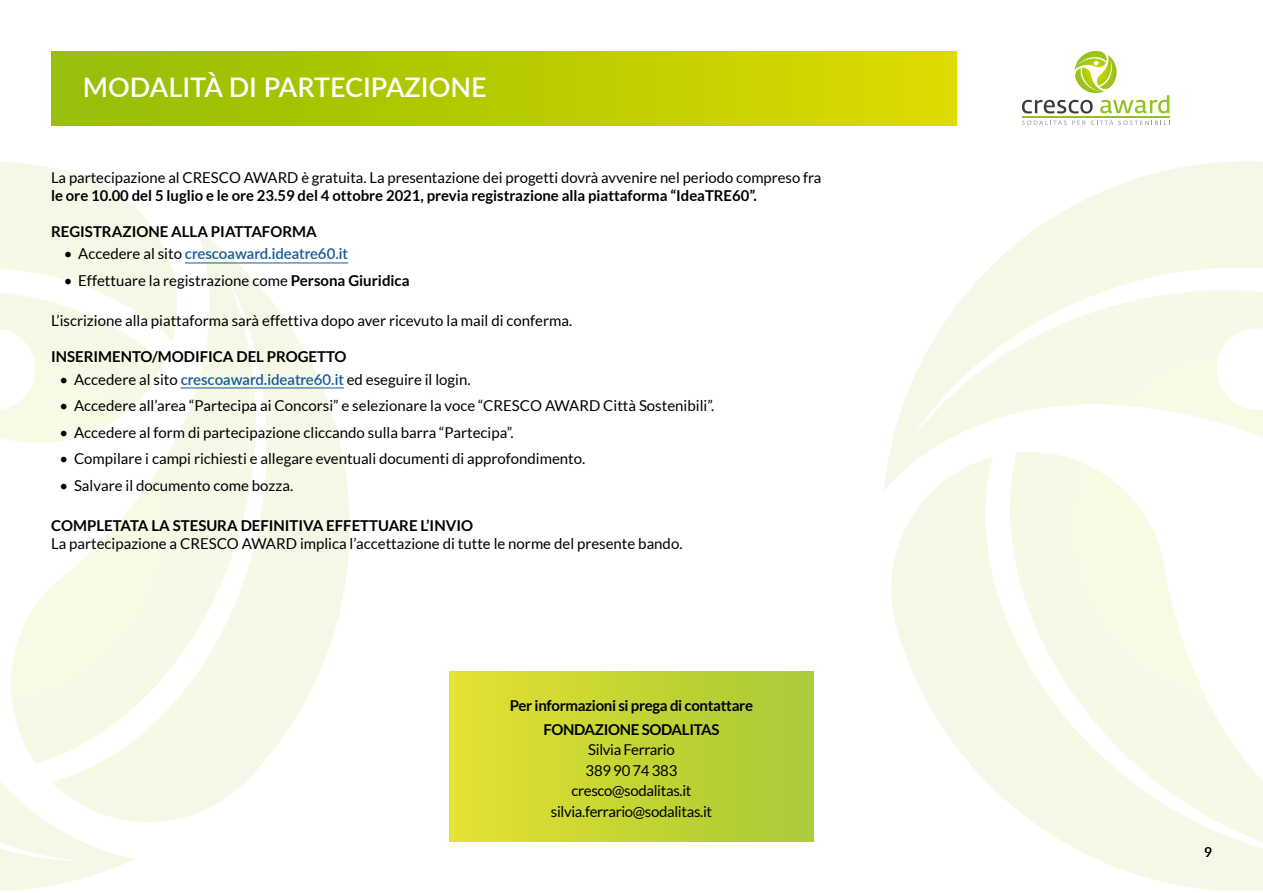
<style>
.page{position:relative;width:1263px;height:893px;background:#fff}
.page>*{position:absolute;margin:0;border:0;box-sizing:border-box;transform-origin:0 0}
.Paragrafo_base{font:600 27px "Lato";color:#fff}
.testo_giustificato{font:15px "Lato";color:#000}
.testo_giustificato-2{font:700 15px "Lato";color:#000}
.elenco_puntato{font:15px "Lato";letter-spacing:-.02em;color:#000}
.elenco_puntato-2{font:700 15px "Lato";letter-spacing:-.02em;color:#000}
.testo_giustificato-3{font:600 15px "Lato";color:#165b9a}
.t1{font:13.5px "Lato";color:#000}
.s1{font-weight:400;color:#000}
.s2{font-weight:700}
.s3{font-weight:600;color:#165b9a}
</style>
<div class="page">
<div style="left:51px;top:51px;width:906px;height:74px;background:linear-gradient(to right,#92bc06,#ddda00)"></div>
<svg style="left:1022px;top:51px;width:148px;height:74px"></svg>
<svg style="left:0;top:162px;width:350px;height:729px"></svg>
<svg style="left:884px;top:161px;width:379px;height:730px"></svg>
<hr style="left:185px;top:263px;width:163px;height:1px;background:#165b9a">
<hr style="left:181px;top:388px;width:163px;height:1px;background:#165b9a">
<div style="left:449px;top:672px;width:365px;height:170px;background:linear-gradient(to right,#e3e131,#a8c937)"></div>
<p class="Paragrafo_base" style="left:83px;top:68px;width:405px">MODALITÀ DI PARTECIPAZIONE</p>
<p class="testo_giustificato" style="left:51px;top:169px;width:772px">La partecipazione al CRESCO AWARD è gratuita. La presentazione dei progetti dovrà avvenire nel periodo compreso fra</p>
<p class="testo_giustificato-2" style="left:51px;top:187px;width:707px">le ore 10.00 del 5 luglio e le ore 23.59 del 4 ottobre 2021, previa registrazione alla piattaforma “IdeaTRE60”.</p>
<p class="testo_giustificato-2" style="left:51px;top:223px;width:267px">REGISTRAZIONE ALLA PIATTAFORMA</p>
<p class="testo_giustificato-3" style="left:64px;top:243px;width:286px"><span class="s1">• Accedere al sito</span> crescoaward.ideatre60.it</p>
<p class="testo_giustificato" style="left:64px;top:272px;width:347px">• Effettuare la registrazione come <span class="s2">Persona Giuridica</span></p>
<p class="testo_giustificato" style="left:51px;top:312px;width:523px">L’iscrizione alla piattaforma sarà effettiva dopo aver ricevuto la mail di conferma.</p>
<p class="testo_giustificato-2" style="left:51px;top:348px;width:297px">INSERIMENTO/MODIFICA DEL PROGETTO</p>
<p class="testo_giustificato" style="left:60px;top:371px;width:412px">• Accedere al sito <span class="s3">crescoaward.ideatre60.it</span> ed eseguire il login.</p>
<p class="testo_giustificato" style="left:60px;top:397px;width:656px">• Accedere all’area “Partecipa ai Concorsi” e selezionare la voce “CRESCO AWARD Città Sostenibili”.</p>
<p class="testo_giustificato" style="left:60px;top:424px;width:456px">• Accedere al form di partecipazione cliccando sulla barra “Partecipa”.</p>
<p class="testo_giustificato" style="left:60px;top:450px;width:527px">• Compilare i campi richiesti e allegare eventuali documenti di approfondimento.</p>
<p class="testo_giustificato" style="left:60px;top:477px;width:235px">• Salvare il documento come bozza.</p>
<p class="testo_giustificato-2" style="left:51px;top:517px;width:423px">COMPLETATA LA STESURA DEFINITIVA EFFETTUARE L’INVIO</p>
<p class="testo_giustificato" style="left:51px;top:535px;width:633px">La partecipazione a CRESCO AWARD implica l’accettazione di tutte le norme del presente bando.</p>
<p class="elenco_puntato-2" style="left:510px;top:697px;width:245px">Per informazioni si prega di contattare</p>
<p class="elenco_puntato-2" style="left:543px;top:720px;width:178px">FONDAZIONE SODALITAS</p>
<p class="elenco_puntato" style="left:588px;top:741px;width:88px">Silvia Ferrario</p>
<p class="elenco_puntato" style="left:586px;top:762px;width:93px">389 90 74 383</p>
<p class="elenco_puntato" style="left:571px;top:782px;width:122px">cresco@sodalitas.it</p>
<p class="elenco_puntato" style="left:551px;top:803px;width:163px">silvia.ferrario@sodalitas.it</p>
<p class="t1" style="left:1204px;top:845px;width:9px">9</p>
</div>
